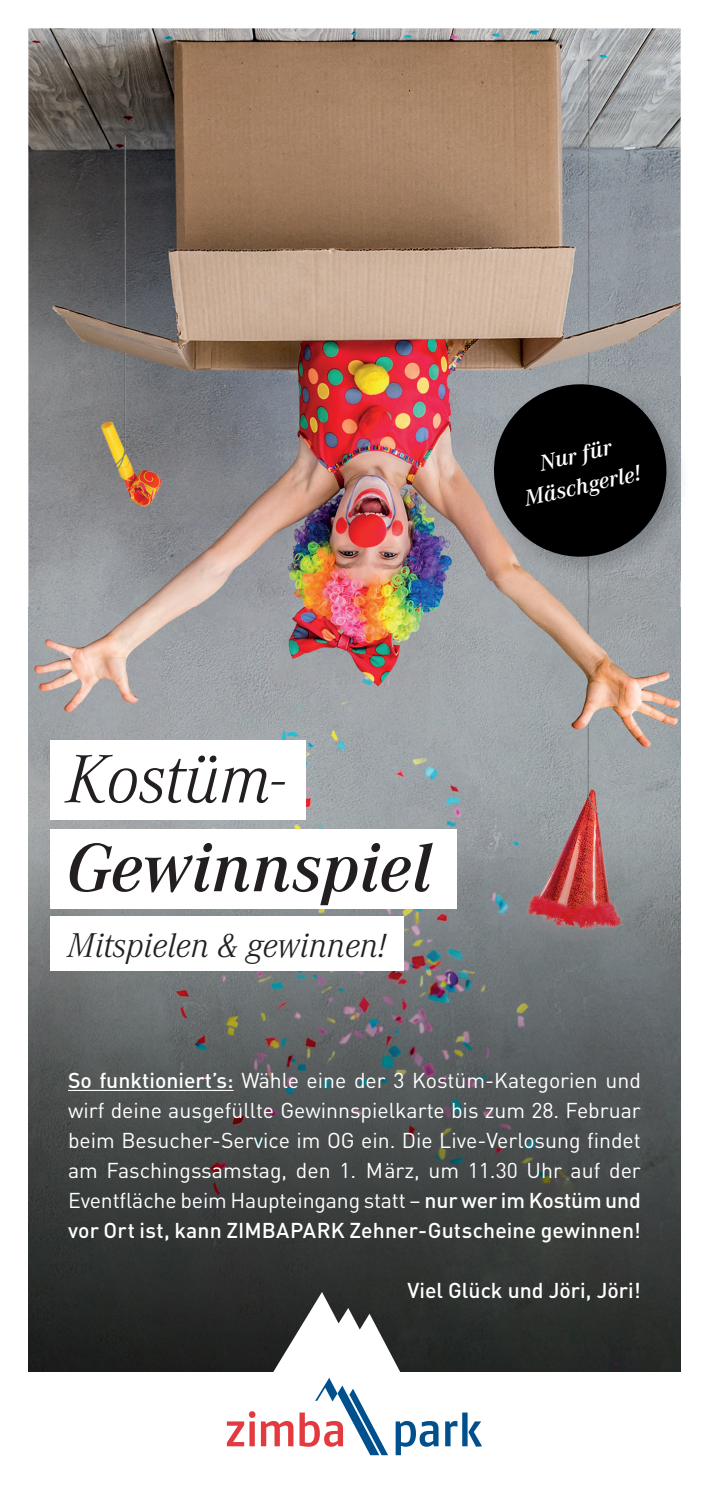
<style>
.page{position:relative;width:709px;height:1503px;background:#fff}
.page>*{position:absolute;margin:0;border:0;box-sizing:border-box;transform-origin:0 0}
.t1{font:italic 600 71px "Corporate A Pro";color:#231f20}
.t2{font:italic 300 71px "Corporate A Pro";color:#231f20}
.t3{font:italic 300 35.5px "Corporate A Pro";color:#231f20}
.t4{font:italic 600 23px/31.2px "Corporate A Pro";color:#fff;text-align:center}
.t5{font:21.25px/30px "DIN Pro";letter-spacing:-.005em;color:#fff;text-align:justify}
.t6{font:500 21.25px "DIN Pro";color:#fff}
.s1{font-weight:500}
</style>
<div class="page">
<img style="left:28px;top:28px;width:652px;height:579px">
<img style="left:486px;top:376px;width:196px;height:204px">
<svg style="left:485px;top:376px;width:190px;height:189px"></svg>
<img style="left:28px;top:607px;width:652px;height:764px">
<svg style="left:227px;top:1291px;width:255px;height:164px"></svg>
<div style="left:50px;top:829px;width:406px;height:79px;background:#fff"></div>
<div style="left:50px;top:740px;width:255px;height:80px;background:#fff"></div>
<div style="left:50px;top:916px;width:354px;height:55px;background:#fff"></div>
<hr style="left:68px;top:1089px;width:166px;height:1px;background:#fff">
<p class="t4" style="left:514px;top:452px;width:120px;rotate:-13deg">Nur für<br>Mäschgerle!</p>
<h1 class="t2" style="left:66px;top:728px;width:220px">Kostüm-</h1>
<h1 class="t1" style="left:66px;top:818px;width:367px">Gewinnspiel</h1>
<h2 class="t3" style="left:67px;top:920px;width:321px">Mitspielen &amp; gewinnen!</h2>
<p class="t5" style="left:68px;top:1064px;width:574px"><span class="s1">So funktioniert’s:</span> Wähle eine der 3 Kostüm-Kategorien und wirf deine ausgefüllte Gewinnspielkarte bis zum 28. Februar beim Besucher-Service im OG ein. Die Live-Verlosung findet am Faschingssamstag, den 1. März, um 11.30 Uhr auf der Eventfläche beim Haupteingang statt – <span class="s1">nur wer im Kostüm und vor Ort ist, kann ZIMBAPARK Zehner-Gutscheine gewinnen!</span></p>
<p class="t6" style="left:407px;top:1275px;width:235px">Viel Glück und Jöri, Jöri!</p>
</div>
